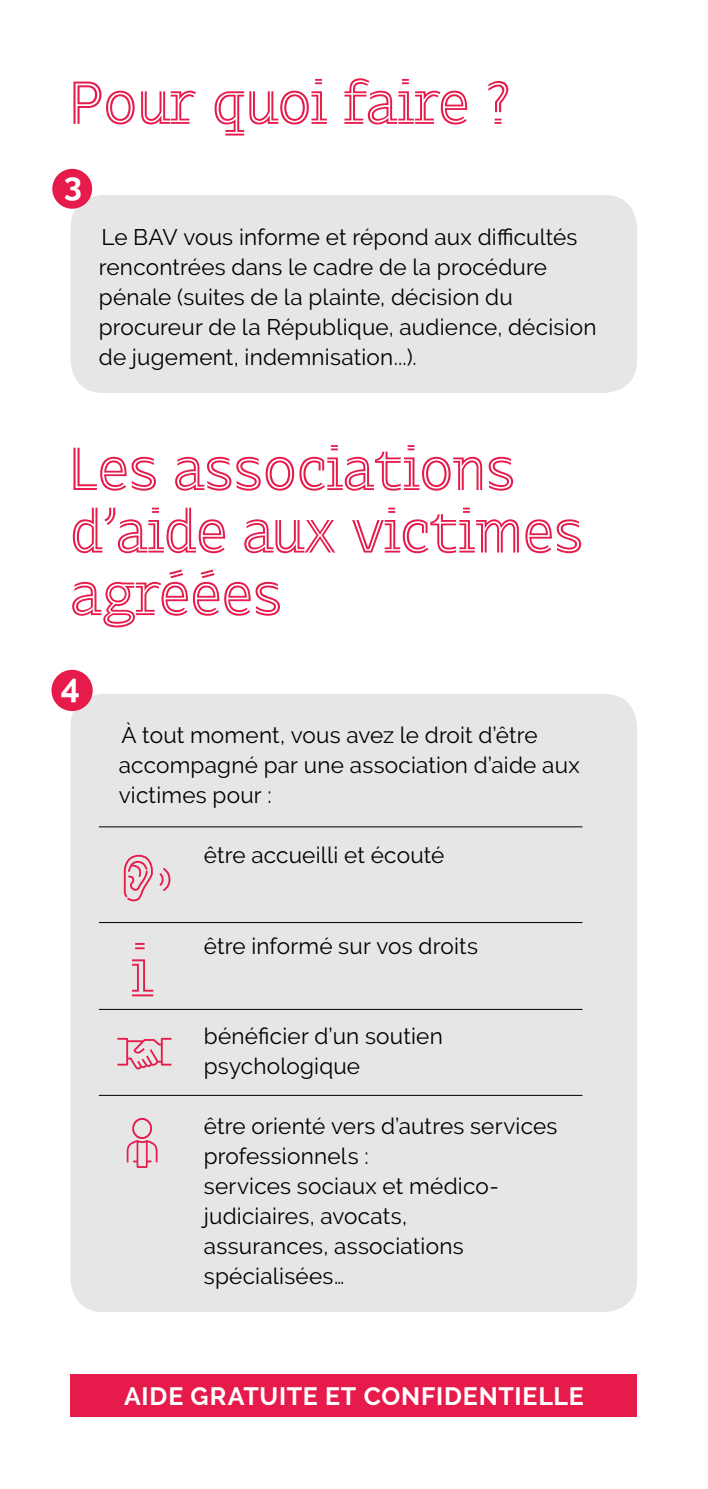
<style>
.page{position:relative;width:708px;height:1489px;background:#fff}
.page>*{position:absolute;margin:0;border:0;box-sizing:border-box;transform-origin:0 0}
.t1{font:65px/62.5px "Themis Display";color:#e61a4b}
.texte{font:700 33.75px "Raleway";color:#fff}
.texte-2{font:700 32.75px "Raleway";color:#fff}
.texte-3{font:700 25px "Raleway";letter-spacing:.035em;color:#fff}
.texte-4{font:22.5px/30px "Raleway";letter-spacing:.01em;color:#000}
</style>
<div class="page">
<div style="left:71px;top:1374px;width:566px;height:42px;background:#e61a4b"></div>
<hr style="left:707px;top:71px;width:1px;height:1346px;background:#50b794">
<div style="left:71px;top:195px;width:566px;height:198px;background:#e6e6e6;border-radius:32px"></div>
<div style="left:52px;top:169px;width:40px;height:40px;background:#e61a4b;border-radius:50%"></div>
<div style="left:71px;top:693px;width:566px;height:618px;background:#e6e6e6;border-radius:32px"></div>
<div style="left:51px;top:669px;width:42px;height:42px;background:#e61a4b;border-radius:50%"></div>
<hr style="left:99px;top:826px;width:483px;height:1px;background:#000">
<hr style="left:99px;top:922px;width:483px;height:1px;background:#000">
<hr style="left:99px;top:1008px;width:483px;height:1px;background:#000">
<hr style="left:99px;top:1094px;width:483px;height:1px;background:#000">
<svg style="left:123px;top:854px;width:48px;height:48px"></svg>
<svg style="left:132px;top:959px;width:22px;height:33px"></svg>
<svg style="left:135px;top:943px;width:10px;height:6px"></svg>
<hr style="left:132px;top:994px;width:21px;height:2px;background:#e61a4b">
<svg style="left:117px;top:1037px;width:54px;height:32px"></svg>
<svg style="left:127px;top:1117px;width:30px;height:50px"></svg>
<p class="t1" style="left:71px;top:71px;width:442px">Pour quoi faire ?</p>
<p class="texte-2" style="left:64px;top:166px;width:20px">3</p>
<p class="texte-4" style="left:99px;top:221px;width:499px">Le BAV vous informe et répond aux difficultés rencontrées dans le cadre de la procédure pénale (suites de la plainte, décision du procureur de la République, audience, décision de jugement, indemnisation...).</p>
<p class="t1" style="left:71px;top:437px;width:513px">Les associations d’aide aux victimes agréées</p>
<p class="texte" style="left:61px;top:666px;width:21px">4</p>
<p class="texte-4" style="left:119px;top:720px;width:462px">À tout moment, vous avez le droit d’être accompagné par une association d’aide aux victimes pour :</p>
<p class="texte-4" style="left:204px;top:840px;width:242px">être accueilli et écouté</p>
<p class="texte-4" style="left:204px;top:930px;width:276px">être informé sur vos droits</p>
<p class="texte-4" style="left:204px;top:1020px;width:240px">bénéficier d’un soutien psychologique</p>
<p class="texte-4" style="left:204px;top:1110px;width:355px">être orienté vers d’autres services professionnels :<br>services sociaux et médico&shy;judiciaires, avocats,<br>assurances, associations spécialisées…</p>
<p class="texte-3" style="left:124px;top:1381px;width:461px">AIDE GRATUITE ET CONFIDENTIELLE</p>
</div>
